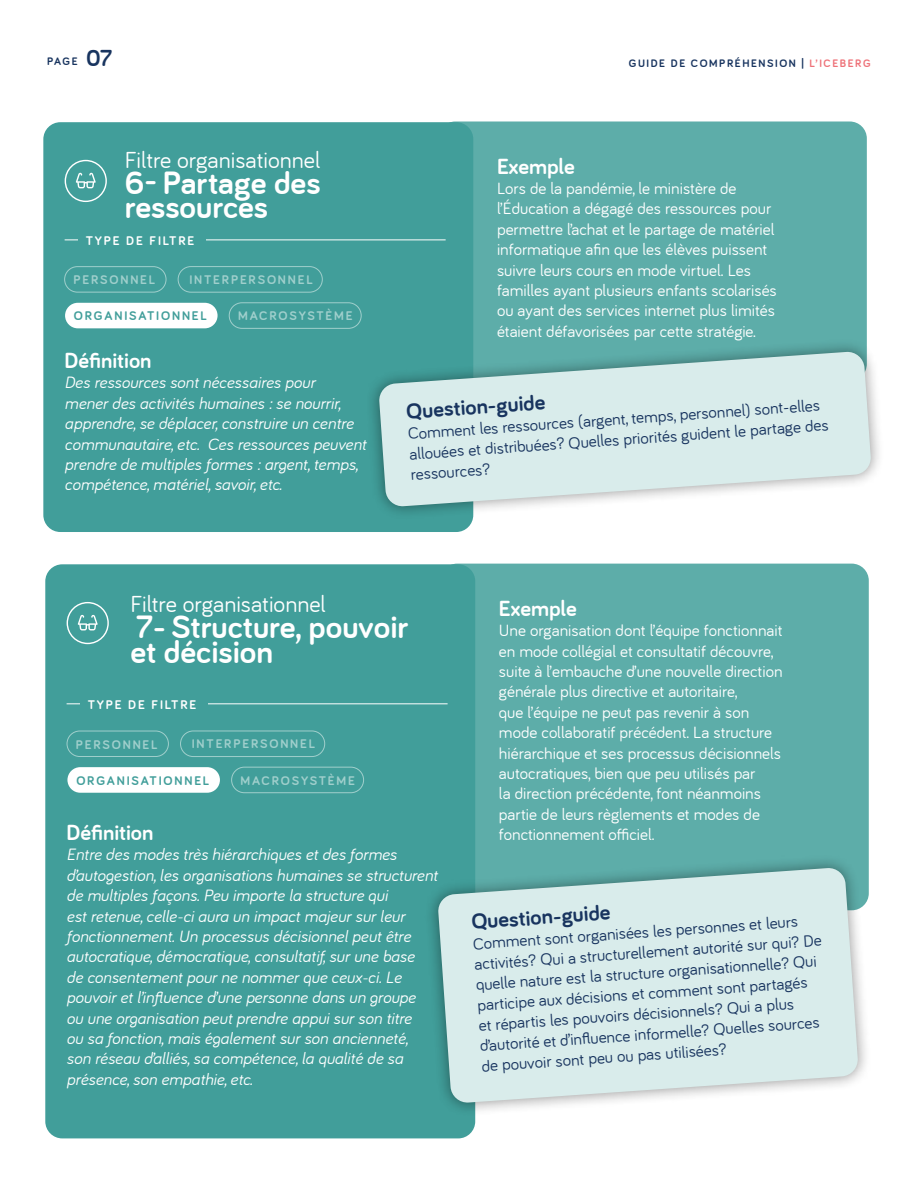
<style>
.page{position:relative;width:918px;height:1188px;background:#fff}
.page>*{position:absolute;margin:0;border:0;box-sizing:border-box;transform-origin:0 0}
.t1{font:700 33.45px/25.5px "Bariol";color:#fff}
.t2{font:24px "Bariol";color:#fff}
.t3{font:700 22.65px "Bariol";color:#fff}
.t4{font:700 22.65px "Bariol";color:#18345f}
.t5{font:italic 16.95px/20.4px "Bariol";color:#fff}
.t6{font:16.95px/20.4px "Bariol";color:#fff}
.t7{font:16.95px/20.4px "Bariol";color:#18345f}
.t8{font:700 13.05px "Bariol";letter-spacing:.14em;color:#a0cfcc}
.t9{font:700 13.05px "Bariol";letter-spacing:.14em;color:#419e9a}
.t10{font:700 13.05px "Bariol";letter-spacing:.14em;color:#fff}
.t11{font:700 11.25px "Bariol";letter-spacing:.14em;color:#18345f}
.s1{font-size:24px}
.s2{color:#ee737a}
</style>
<div class="page">
<div style="left:440px;top:564px;width:429px;height:346px;background:#5dada9;border-radius:17px"></div>
<div style="left:45px;top:564px;width:430px;height:574px;background:#419e9a;border-radius:17px"></div>
<div style="left:67px;top:602px;width:42px;height:42px;border:1px solid #fff;border-radius:50%"></div>
<svg style="left:78px;top:615px;width:20px;height:15px"></svg>
<hr style="left:67px;top:703px;width:381px;height:1px;background:#fff">
<div style="left:80px;top:693px;width:128px;height:22px;background:#419e9a"></div>
<div style="left:424px;top:854px;width:447px;height:262px;background:#000;opacity:.43"></div>
<svg style="left:438px;top:867px;width:420px;height:236px;background:#cde4e3"></svg>
<div style="left:231px;top:767px;width:133px;height:26px;border:1px solid #a0cfcc;border-radius:13px"></div>
<div style="left:67px;top:731px;width:102px;height:26px;border:1px solid #a0cfcc;border-radius:13px"></div>
<div style="left:67px;top:767px;width:153px;height:26px;background:#fff;border-radius:13px"></div>
<div style="left:180px;top:731px;width:145px;height:26px;border:1px solid #a0cfcc;border-radius:13px"></div>
<div style="left:438px;top:122px;width:429px;height:259px;background:#5dada9;border-radius:17px"></div>
<div style="left:43px;top:122px;width:430px;height:410px;background:#419e9a;border-radius:17px"></div>
<div style="left:65px;top:160px;width:42px;height:42px;border:1px solid #fff;border-radius:50%"></div>
<svg style="left:76px;top:173px;width:20px;height:15px"></svg>
<hr style="left:65px;top:240px;width:381px;height:1px;background:#fff">
<div style="left:78px;top:229px;width:128px;height:22px;background:#419e9a"></div>
<div style="left:365px;top:338px;width:519px;height:183px;background:#000;opacity:.43"></div>
<svg style="left:379px;top:351px;width:492px;height:156px;background:#cae2e1"></svg>
<div style="left:229px;top:302px;width:133px;height:27px;border:1px solid #a0cfcc;border-radius:13px"></div>
<div style="left:64px;top:266px;width:102px;height:27px;border:1px solid #a0cfcc;border-radius:13px"></div>
<div style="left:65px;top:303px;width:153px;height:25px;background:#fff;border-radius:13px"></div>
<div style="left:178px;top:266px;width:145px;height:27px;border:1px solid #a0cfcc;border-radius:13px"></div>
<p class="t11" style="left:47px;top:55px;width:67px">PAGE <span class="s1">07</span></p>
<p class="t11" style="left:629px;top:57px;width:243px">GUIDE DE COMPRÉHENSION | <span class="s2">L’ICEBERG</span></p>
<h2 class="t2" style="left:125px;top:147px;width:197px">Filtre organisationnel</h2>
<h1 class="t1" style="left:125px;top:171px;width:197px;line-height:24px">6- Partage des ressources</h1>
<p class="t10" style="left:86px;top:234px;width:110px">TYPE DE FILTRE</p>
<p class="t8" style="left:189px;top:272px;width:125px">INTERPERSONNEL</p>
<p class="t8" style="left:238px;top:309px;width:116px">MACROSYSTÈME</p>
<p class="t8" style="left:74px;top:273px;width:83px">PERSONNEL</p>
<p class="t9" style="left:74px;top:309px;width:134px">ORGANISATIONNEL</p>
<h3 class="t3" style="left:65px;top:348px;width:88px">Définition</h3>
<p class="t5" style="left:65px;top:372px;width:303px">Des ressources sont nécessaires pour<br>mener des activités humaines : se nourrir, apprendre, se déplacer, construire un centre communautaire, etc. Ces ressources peuvent prendre de multiples formes : argent, temps, compétence, matériel, savoir, etc.</p>
<h3 class="t3" style="left:497px;top:153px;width:79px">Exemple</h3>
<p class="t6" style="left:497px;top:178px;width:281px">Lors de la pandémie, le ministère de l’Éducation a dégagé des ressources pour permettre l’achat et le partage de matériel informatique afin que les élèves puissent suivre leurs cours en mode virtuel. Les familles ayant plusieurs enfants scolarisés ou ayant des services internet plus limités étaient défavorisées par cette stratégie.</p>
<h3 class="t4" style="left:406px;top:399px;width:141px;rotate:-4deg">Question-guide</h3>
<p class="t7" style="left:407px;top:424px;width:422px;rotate:-4deg">Comment les ressources (argent, temps, personnel) sont-elles allouées et distribuées? Quelles priorités guident le partage des ressources?</p>
<h2 class="t2" style="left:130px;top:590px;width:197px">Filtre organisationnel</h2>
<h1 class="t1" style="left:130px;top:614px;width:279px">7- Structure, pouvoir et décision</h1>
<p class="t10" style="left:88px;top:698px;width:110px">TYPE DE FILTRE</p>
<p class="t8" style="left:192px;top:736px;width:125px">INTERPERSONNEL</p>
<p class="t8" style="left:240px;top:773px;width:116px">MACROSYSTÈME</p>
<p class="t8" style="left:76px;top:737px;width:83px">PERSONNEL</p>
<p class="t9" style="left:76px;top:773px;width:134px">ORGANISATIONNEL</p>
<h3 class="t3" style="left:67px;top:820px;width:88px">Définition</h3>
<p class="t5" style="left:67px;top:844px;width:373px">Entre des modes très hiérarchiques et des formes d’autogestion, les organisations humaines se structurent de multiples façons. Peu importe la structure qui<br>est retenue, celle-ci aura un impact majeur sur leur fonctionnement. Un processus décisionnel peut être autocratique, démocratique, consultatif, sur une base<br>de consentement pour ne nommer que ceux-ci. Le pouvoir et l’influence d’une personne dans un groupe<br>ou une organisation peut prendre appui sur son titre<br>ou sa fonction, mais également sur son ancienneté,<br>son réseau d’alliés, sa compétence, la qualité de sa présence, son empathie, etc.</p>
<h3 class="t3" style="left:499px;top:595px;width:79px">Exemple</h3>
<p class="t6" style="left:499px;top:620px;width:285px">Une organisation dont l’équipe fonctionnait en mode collégial et consultatif découvre, suite à l’embauche d’une nouvelle direction générale plus directive et autoritaire,<br>que l’équipe ne peut pas revenir à son mode collaboratif précédent. La structure hiérarchique et ses processus décisionnels autocratiques, bien que peu utilisés par<br>la direction précédente, font néanmoins partie de leurs règlements et modes de fonctionnement officiel.</p>
<h3 class="t4" style="left:471px;top:909px;width:141px;rotate:-4deg">Question-guide</h3>
<p class="t7" style="left:472px;top:934px;width:349px;rotate:-4deg">Comment sont organisées les personnes et leurs activités? Qui a structurellement autorité sur qui? De quelle nature est la structure organisationnelle? Qui participe aux décisions et comment sont partagés<br>et répartis les pouvoirs décisionnels? Qui a plus d’autorité et d’infl uence informelle? Quelles sources de pouvoir sont peu ou pas utilisées?</p>
</div>
